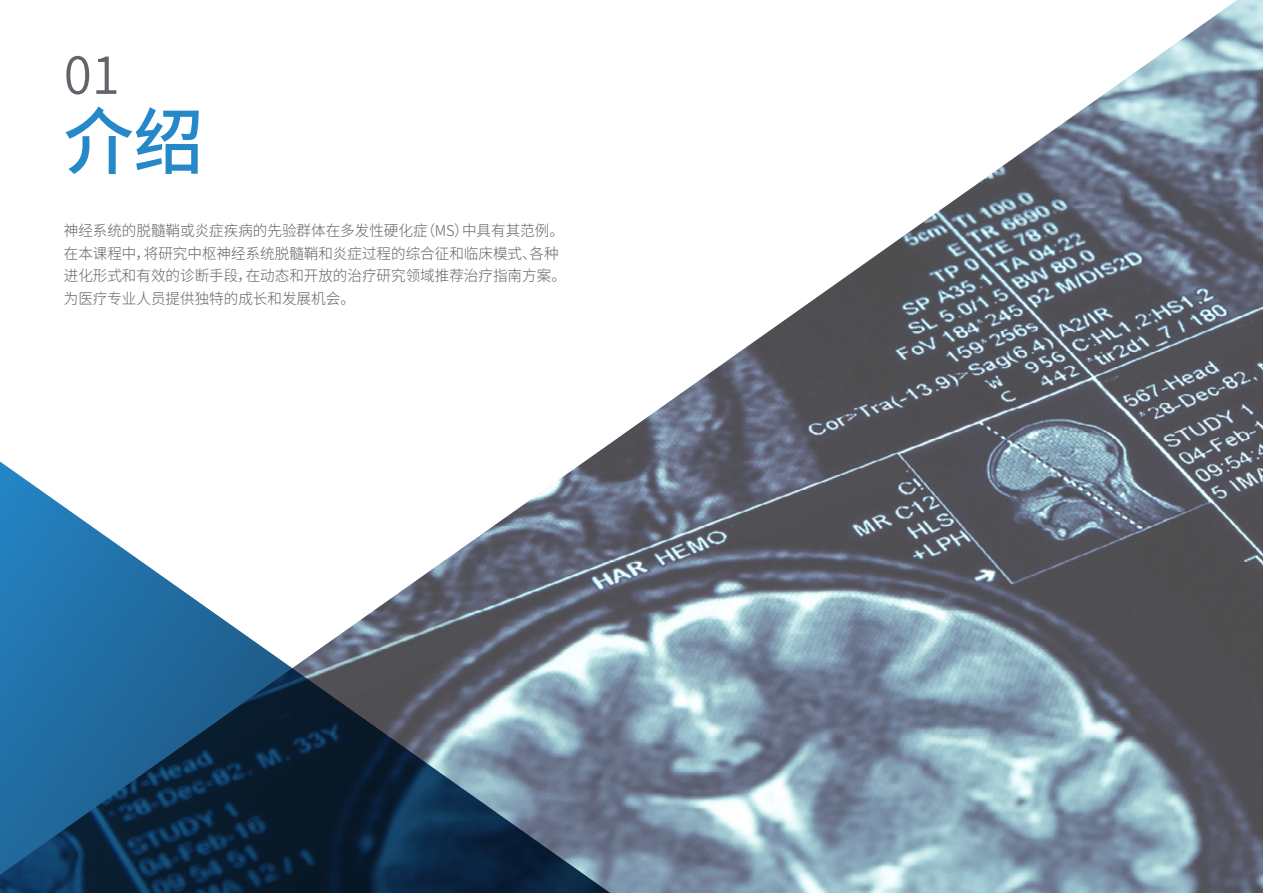
<style>
.page{position:relative;width:1263px;height:893px;background:#fff}
.page>*{position:absolute;margin:0;border:0;box-sizing:border-box;transform-origin:0 0}
.t1{font:500 72px "Source Han Sans CN";color:#2488c9}
.t2{font:52.5px "Source Han Sans CN";color:#61646a}
.t3{font:300 15px/22.5px "Source Han Sans CN";color:#61646a}
</style>
<div class="page">
<img style="left:606px;top:0;width:657px;height:893px">
<svg style="left:0;top:446px;width:640px;height:447px"></svg>
<h2 class="t2" style="left:64px;top:45px;width:57px">01</h2>
<h1 class="t1" style="left:64px;top:101px;width:141px">介绍</h1>
<p class="t3" style="left:64px;top:220px;width:504px">神经系统的脱髓鞘或炎症疾病的先验群体在多发性硬化症（MS）中具有其范例。在本课程中，将研究中枢神经系统脱髓鞘和炎症过程的综合征和临床模式、各种进化形式和有效的诊断手段，在动态和开放的治疗研究领域推荐治疗指南方案。为医疗专业人员提供独特的成长和发展机会。</p>
</div>
